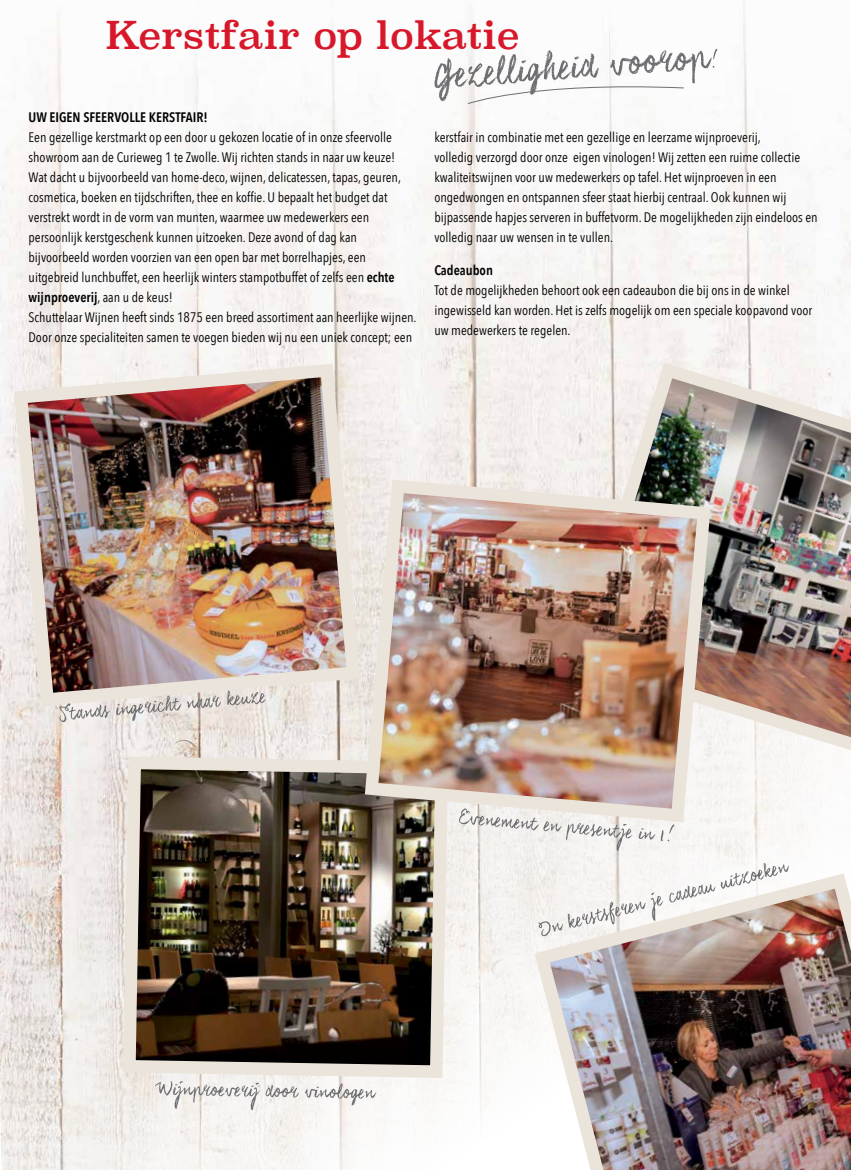
<style>
.page{position:relative;width:851px;height:1170px;background:#fff}
.page>*{position:absolute;margin:0;border:0;box-sizing:border-box;transform-origin:0 0}
.t1{font:37.5px "Superclarendon";color:#d7182a}
.t2{font:13.75px/20px "Avenir Next Condensed";color:#000}
.t3{font:600 13.75px "Avenir Next Condensed";color:#000}
.s1{font-weight:600}
</style>
<div class="page">
<img style="left:0;top:2px;width:850px;height:649px">
<svg style="left:0;top:651px;width:814px;height:518px;fill:#f3f0ed"></svg>
<svg style="left:434px;top:49px;width:283px;height:55px"></svg>
<img style="left:7px;top:357px;width:359px;height:356px">
<img style="left:563px;top:355px;width:287px;height:411px">
<img style="left:117px;top:750px;width:337px;height:334px">
<img style="left:527px;top:865px;width:323px;height:304px">
<svg style="left:59px;top:690px;width:207px;height:32px;background:#dbd5cf"></svg>
<svg style="left:155px;top:1080px;width:221px;height:30px"></svg>
<svg style="left:459px;top:829px;width:215px;height:22px"></svg>
<svg style="left:537px;top:862px;width:252px;height:74px"></svg>
<img style="left:358px;top:473px;width:359px;height:356px">
<hr style="left:0;top:205px;width:1px;height:198px;background:#f6f6f5">
<h1 class="t1" style="left:105px;top:10px;width:415px">Kerstfair op lokatie</h1>
<p class="t3" style="left:29px;top:105px;width:181px">UW EIGEN SFEERVOLLE KERSTFAIR!</p>
<p class="t2" style="left:29px;top:127px;width:389px">Een gezellige kerstmarkt op een door u gekozen locatie of in onze sfeervolle showroom aan de Curieweg 1 te Zwolle. Wij richten stands in naar uw keuze!<br>Wat dacht u bijvoorbeeld van home-deco, wijnen, delicatessen, tapas, geuren, cosmetica, boeken en tijdschriften, thee en koffie. U bepaalt het budget dat verstrekt wordt in de vorm van munten, waarmee uw medewerkers een persoonlijk kerstgeschenk kunnen uitzoeken. Deze avond of dag kan bijvoorbeeld worden voorzien van een open bar met borrelhapjes, een uitgebreid lunchbuffet, een heerlijk winters stampotbuffet of zelfs een <span class="s1">echte wijnproeverij</span>, aan u de keus!<br>Schuttelaar Wijnen heeft sinds 1875 een breed assortiment aan heerlijke wijnen.<br>Door onze specialiteiten samen te voegen bieden wij nu een uniek concept; een</p>
<p class="t2" style="left:434px;top:127px;width:385px">kerstfair in combinatie met een gezellige en leerzame wijnproeverij,<br>volledig verzorgd door onze eigen vinologen! Wij zetten een ruime collectie kwaliteitswijnen voor uw medewerkers op tafel. Het wijnproeven in een ongedwongen en ontspannen sfeer staat hierbij centraal. Ook kunnen wij bijpassende hapjes serveren in buffetvorm. De mogelijkheden zijn eindeloos en volledig naar uw wensen in te vullen.</p>
<p class="t3" style="left:434px;top:258px;width:60px">Cadeaubon</p>
<p class="t2" style="left:434px;top:279px;width:379px">Tot de mogelijkheden behoort ook een cadeaubon die bij ons in de winkel ingewisseld kan worden. Het is zelfs mogelijk om een speciale koopavond voor uw medewerkers te regelen.</p>
</div>
